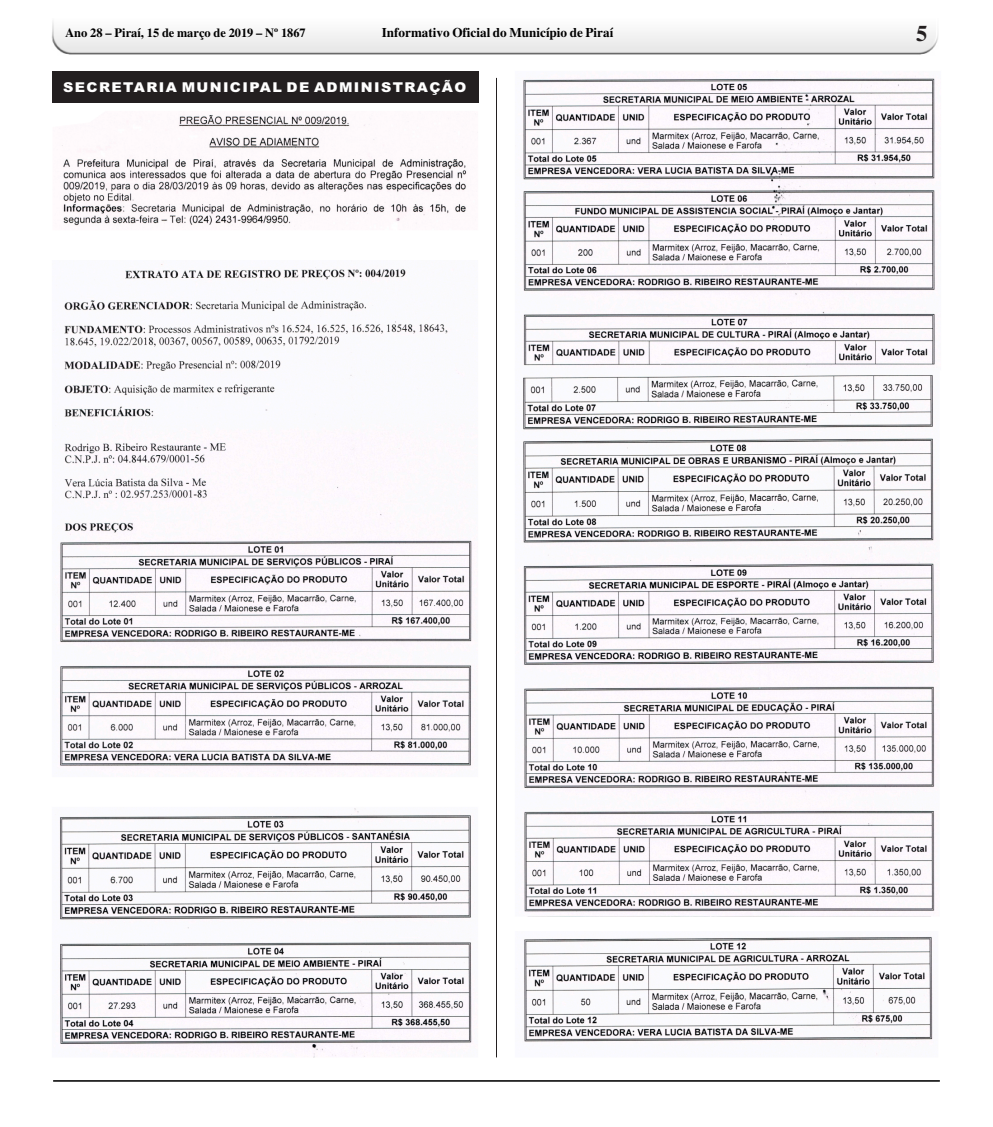
<style>
.page{position:relative;width:993px;height:1127px;background:#fff}
.page>*{position:absolute;margin:0;border:0;box-sizing:border-box;transform-origin:0 0}
.t1{font:700 22.5px "Times";color:#231f20}
.t2{font:900 13.5px "Arial";letter-spacing:.095em;color:#fff;scale:1.05 1}
.t3{font:700 13.25px "Times";color:#000}
.t4{font:700 12.5px "Times";color:#000}
.s1{font-size:12.62px}
</style>
<div class="page">
<img style="left:52px;top:22px;width:886px;height:33px">
<hr style="left:53px;top:1080px;width:886px;height:1px;background:#000">
<hr style="left:496px;top:78px;width:1px;height:979px;background:#231f20">
<img style="left:523px;top:71px;width:412px;height:297px">
<img style="left:60px;top:808px;width:412px;height:249px">
<div style="left:52px;top:71px;width:426px;height:32px;background:#231f20"></div>
<img style="left:62px;top:114px;width:416px;height:112px">
<img style="left:60px;top:264px;width:412px;height:504px">
<img style="left:523px;top:375px;width:412px;height:539px">
<img style="left:524px;top:936px;width:409px;height:119px">
<p class="t4" style="left:65px;top:29px;width:242px"><span class="s1">Ano 28 – Piraí,</span> 15 de março de 2019 – Nº 1867</p>
<p class="t3" style="left:382px;top:29px;width:233px">Informativo Oficial do Município de Piraí</p>
<h1 class="t1" style="left:915px;top:26px;width:13px">5</h1>
<p class="t2" style="left:63px;top:82px;width:385px">SECRETARIA MUNICIPAL DE ADMINISTRAÇÃO</p>
</div>
